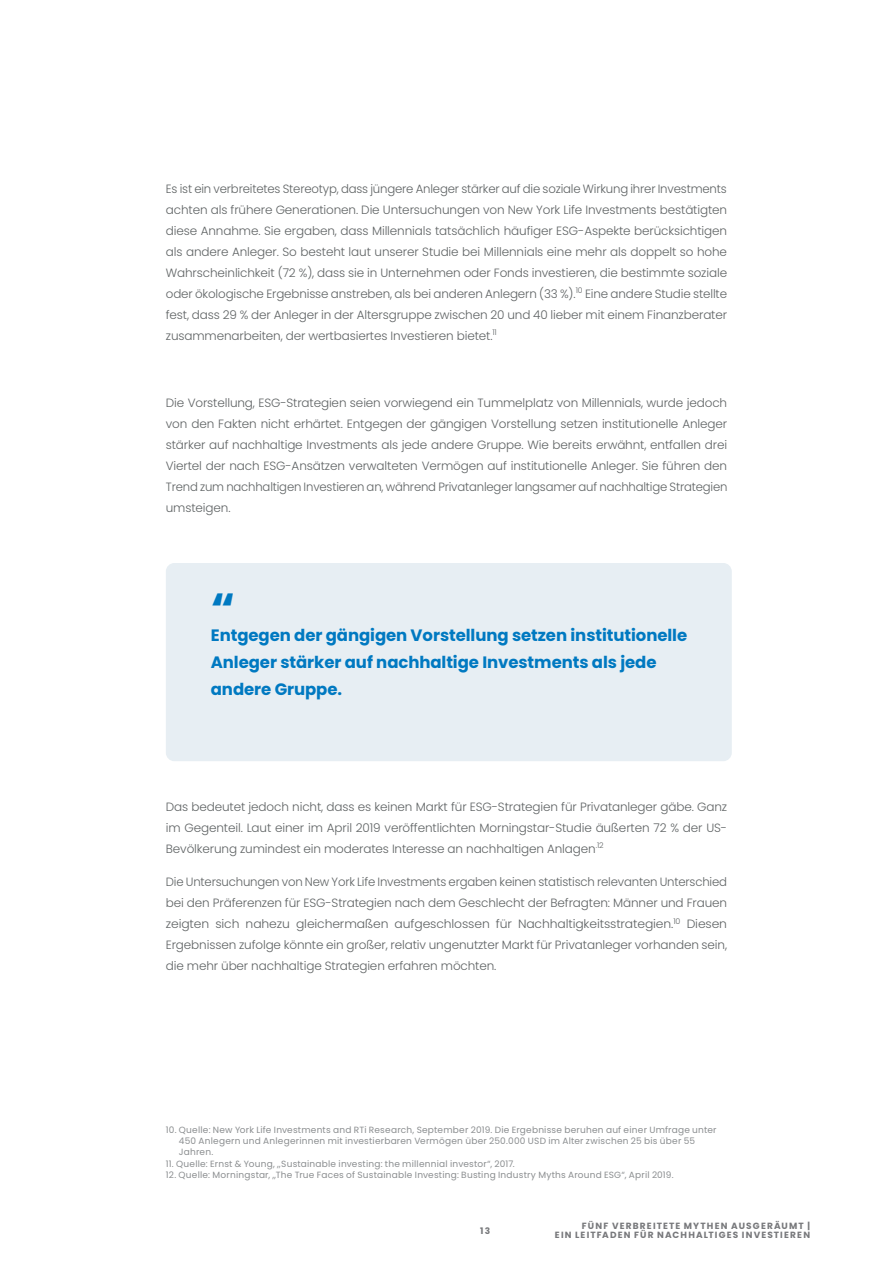
<style>
.page{position:relative;width:893px;height:1263px;background:#fff}
.page>*{position:absolute;margin:0;border:0;box-sizing:border-box;transform-origin:0 0}
.t1{font:700 45px "Poppins";color:#0079c1}
.t2{font:700 16.5px/27px "Poppins";letter-spacing:-.005em;color:#0079c1}
.t3{font:300 12px/21px "Poppins";letter-spacing:-.01em;color:#5f6364;text-align:justify}
.t4{font:9px/11.2px "Poppins";letter-spacing:.025em;color:#8b8e90}
.t5{font:700 9px/9px "Poppins";letter-spacing:.125em;color:#77787b;text-align:right}
</style>
<div class="page">
<div style="left:166px;top:563px;width:566px;height:198px;background:#e7eef3;border-radius:9px"></div>
<p class="t3" style="left:166px;top:178px;width:563px">Es ist ein verbreitetes Stereotyp, dass jüngere Anleger stärker auf die soziale Wirkung ihrer Investments achten als frühere Generationen. Die Untersuchungen von New York Life Investments bestätigten diese Annahme. Sie ergaben, dass Millennials tatsächlich häufiger ESG-Aspekte berücksichtigen als andere Anleger. So besteht laut unserer Studie bei Millennials eine mehr als doppelt so hohe Wahrscheinlichkeit (72 %), dass sie in Unternehmen oder Fonds investieren, die bestimmte soziale oder ökologische Ergebnisse anstreben, als bei anderen Anlegern (33 %).<sup>10</sup> Eine andere Studie stellte fest, dass 29 % der Anleger in der Altersgruppe zwischen 20 und 40 lieber mit einem Finanzberater zusammenarbeiten, der wertbasiertes Investieren bietet.<sup>11</sup></p>
<p class="t3" style="left:166px;top:392px;width:563px">Die Vorstellung, ESG-Strategien seien vorwiegend ein Tummelplatz von Millennials, wurde jedoch von den Fakten nicht erhärtet. Entgegen der gängigen Vorstellung setzen institutionelle Anleger stärker auf nachhaltige Investments als jede andere Gruppe. Wie bereits erwähnt, entfallen drei Viertel der nach ESG-Ansätzen verwalteten Vermögen auf institutionelle Anleger. Sie führen den Trend zum nachhaltigen Investieren an, während Privatanleger langsamer auf nachhaltige Strategien umsteigen.</p>
<h1 class="t1" style="left:211px;top:583px;width:26px">“</h1>
<h2 class="t2" style="left:211px;top:622px;width:478px">Entgegen der gängigen Vorstellung setzen institutionelle<br>Anleger stärker auf nachhaltige Investments als jede andere Gruppe.</h2>
<p class="t3" style="left:166px;top:796px;width:563px">Das bedeutet jedoch nicht, dass es keinen Markt für ESG-Strategien für Privatanleger gäbe. Ganz im Gegenteil. Laut einer im April 2019 veröffentlichten Morningstar-Studie äußerten 72 % der US-Bevölkerung zumindest ein moderates Interesse an nachhaltigen Anlagen<sup>.12</sup></p>
<p class="t3" style="left:166px;top:872px;width:563px">Die Untersuchungen von New York Life Investments ergaben keinen statistisch relevanten Unterschied bei den Präferenzen für ESG-Strategien nach dem Geschlecht der Befragten: Männer und Frauen zeigten sich nahezu gleichermaßen aufgeschlossen für Nachhaltigkeitsstrategien.<sup>10</sup> Diesen Ergebnissen zufolge könnte ein großer, relativ ungenutzter Markt für Privatanleger vorhanden sein, die mehr über nachhaltige Strategien erfahren möchten.</p>
<p class="t4" style="left:179px;top:1124px;width:539px;text-indent:-13px">10. Quelle: New York Life Investments and RTi Research, September 2019. Die Ergebnisse beruhen auf einer Umfrage unter<br>450 Anlegern und Anlegerinnen mit investierbaren Vermögen über 250.000 USD im Alter zwischen 25 bis über 55<br>Jahren.</p>
<p class="t4" style="left:166px;top:1158px;width:350px">11. Quelle: Ernst &amp; Young, „Sustainable investing: the millennial investor“, 2017.</p>
<p class="t4" style="left:166px;top:1169px;width:509px">12. Quelle: Morningstar, „The True Faces of Sustainable Investing: Busting Industry Myths Around ESG“, April 2019.</p>
<p class="t5" style="left:480px;top:1226px;width:11px">13</p>
<p class="t5" style="left:555px;top:1221px;width:257px">FÜNF VERBREITETE MYTHEN AUSGERÄUMT |<br>EIN LEITFADEN FÜR NACHHALTIGES INVESTIEREN</p>
</div>
